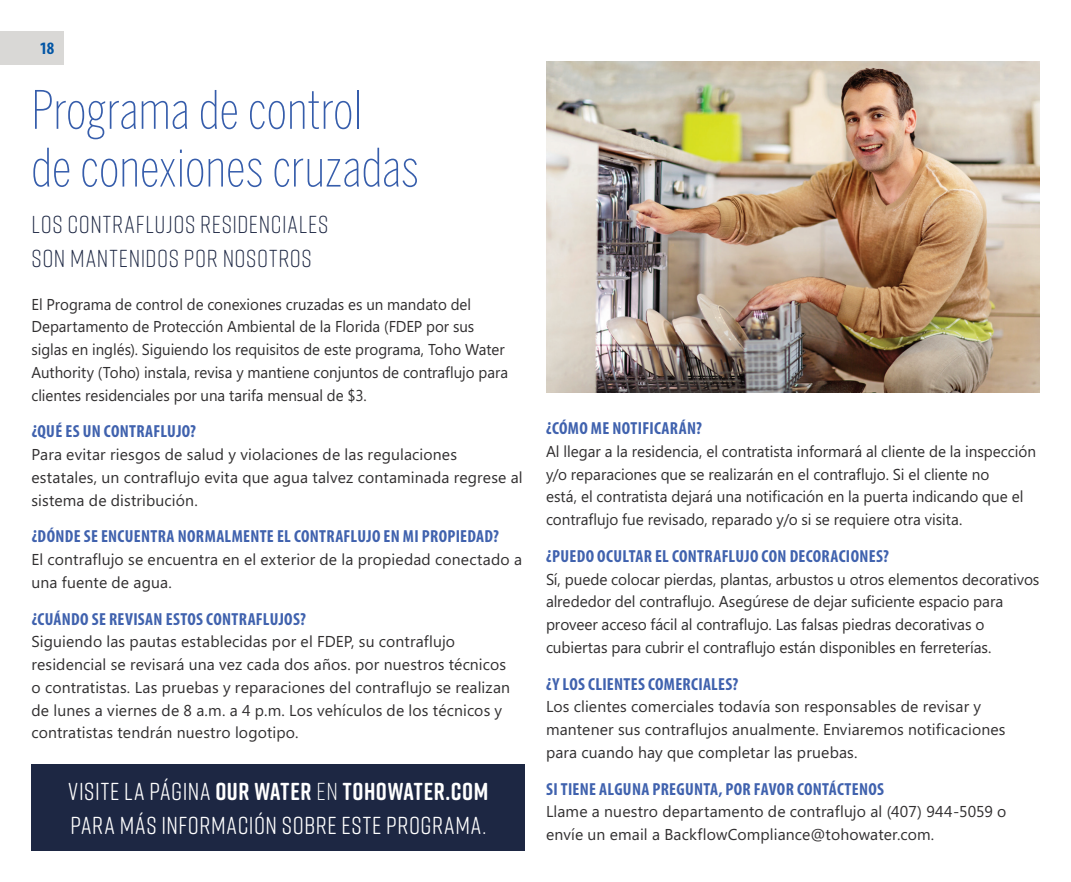
<style>
.page{position:relative;width:1071px;height:882px;background:#fff}
.page>*{position:absolute;margin:0;border:0;box-sizing:border-box;transform-origin:0 0}
.t1{font:200 52.5px/57.8px "Benton Sans Compressed";letter-spacing:.01em;color:#365dab}
.t2{font:24.5px/33.2px "Rift Soft";letter-spacing:.025em;color:#fff}
.t3{font:300 24.5px/33.2px "Rift Soft";letter-spacing:.025em;color:#1d2743}
.t4{font:700 condensed 17.5px "Myriad Pro";letter-spacing:.015em;color:#4062ae}
.t5{font:700 condensed 17.5px "Myriad Pro";color:#0155a5}
.t6{font:15.75px/22.8px "Microsoft Phags Pa";letter-spacing:.005em;color:#312f30}
.t7{font:15.75px/22.8px "Microsoft Phags Pa";letter-spacing:.005em;color:#312f30;scale:.96 1}
.s1{font-weight:700}
.s2{font-weight:300}
</style>
<div class="page">
<img style="left:546px;top:61px;width:494px;height:332px">
<div style="left:32px;top:764px;width:493px;height:86px;background:#1d2743"></div>
<div style="left:0;top:32px;width:63px;height:33px;background:#d9d8d6"></div>
<p class="t5" style="left:40px;top:37px;width:16px">18</p>
<h1 class="t1" style="left:32px;top:80px;width:389px">Programa de control<br>de conexiones cruzadas</h1>
<h2 class="t3" style="left:32px;top:207px;width:298px">LOS CONTRAFLUJOS RESIDENCIALES<br>SON MANTENIDOS POR NOSOTROS</h2>
<p class="t7" style="left:32px;top:292px;width:498px">El Programa de control de conexiones cruzadas es un mandato del Departamento de Protección Ambiental de la Florida (FDEP por sus siglas en inglés). Siguiendo los requisitos de este programa, Toho Water Authority (Toho) instala, revisa y mantiene conjuntos de contraflujo para clientes residenciales por una tarifa mensual de $3.</p>
<p class="t4" style="left:32px;top:421px;width:166px">¿QUÉ ES UN CONTRAFLUJO?</p>
<p class="t6" style="left:32px;top:442px;width:493px">Para evitar riesgos de salud y violaciones de las regulaciones estatales, un contraflujo evita que agua talvez contaminada regrese al sistema de distribución.</p>
<p class="t4" style="left:32px;top:526px;width:469px">¿DÓNDE SE ENCUENTRA NORMALMENTE EL CONTRAFLUJO EN MI PROPIEDAD?</p>
<p class="t6" style="left:32px;top:547px;width:492px">El contraflujo se encuentra en el exterior de la propiedad conectado a una fuente de agua.</p>
<p class="t4" style="left:32px;top:608px;width:276px">¿CUÁNDO SE REVISAN ESTOS CONTRAFLUJOS?</p>
<p class="t6" style="left:32px;top:630px;width:480px">Siguiendo las pautas establecidas por el FDEP, su contraflujo residencial se revisará una vez cada dos años. por nuestros técnicos o contratistas. Las pruebas y reparaciones del contraflujo se realizan de lunes a viernes de 8 a.m. a 4 p.m. Los vehículos de los técnicos y contratistas tendrán nuestro logotipo.</p>
<h2 class="t2" style="left:68px;top:774px;width:422px">VISITE LA PÁGINA <span class="s1">OUR WATER</span> <span class="s2">EN</span> <span class="s1">TOHOWATER.COM<br></span>PARA MÁS INFORMACIÓN SOBRE ESTE PROGRAMA.</h2>
<p class="t4" style="left:546px;top:417px;width:157px">¿CÓMO ME NOTIFICARÁN?</p>
<p class="t6" style="left:546px;top:439px;width:492px">Al llegar a la residencia, el contratista informará al cliente de la inspección y/o reparaciones que se realizarán en el contraflujo. Si el cliente no<br>está, el contratista dejará una notificación en la puerta indicando que el contraflujo fue revisado, reparado y/o si se requiere otra visita.</p>
<p class="t4" style="left:546px;top:545px;width:344px">¿PUEDO OCULTAR EL CONTRAFLUJO CON DECORACIONES?</p>
<p class="t6" style="left:546px;top:567px;width:495px">Sí, puede colocar pierdas, plantas, arbustos u otros elementos decorativos alrededor del contraflujo. Asegúrese de dejar suficiente espacio para proveer acceso fácil al contraflujo. Las falsas piedras decorativas o cubiertas para cubrir el contraflujo están disponibles en ferreterías.</p>
<p class="t4" style="left:546px;top:673px;width:194px">¿Y LOS CLIENTES COMERCIALES?</p>
<p class="t6" style="left:546px;top:695px;width:461px">Los clientes comerciales todavía son responsables de revisar y mantener sus contraflujos anualmente. Enviaremos notificaciones para cuando hay que completar las pruebas.</p>
<p class="t4" style="left:546px;top:778px;width:339px">SI TIENE ALGUNA PREGUNTA, POR FAVOR CONTÁCTENOS</p>
<p class="t6" style="left:546px;top:800px;width:462px">Llame a nuestro departamento de contraflujo al (407) 944-5059 o envíe un email a BackflowCompliance@tohowater.com.</p>
</div>
